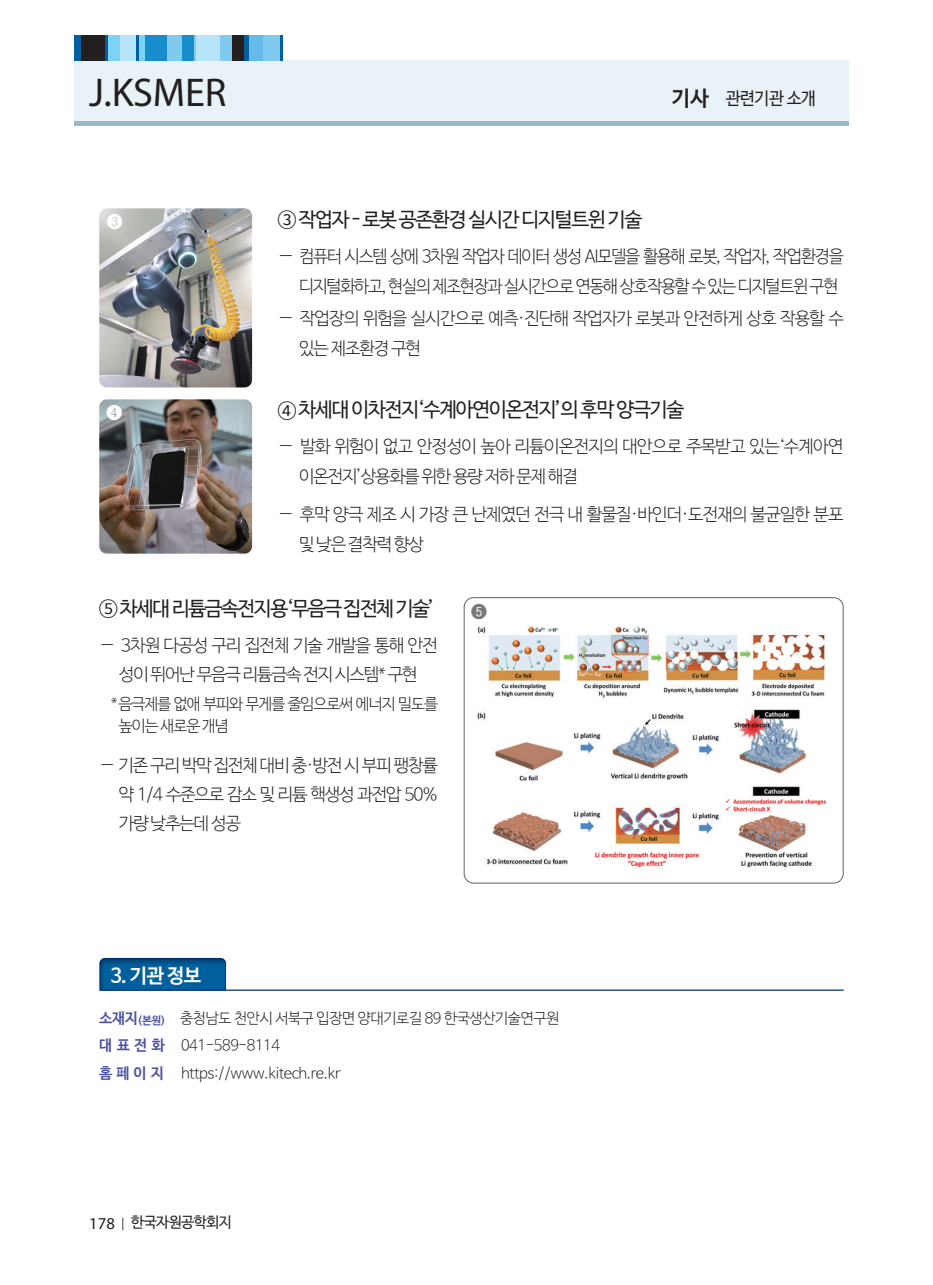
<style>
.page{position:relative;width:933px;height:1285px;background:#fff}
.page>*{position:absolute;margin:0;border:0;box-sizing:border-box;transform-origin:0 0}
.t1{font:40.25px "Myriad Pro";letter-spacing:-.005em;color:#231f20}
.t2{font:20.12px "Nanum Barun Gothic OTF";letter-spacing:-.06em;color:#231f20}
.t3{font:19.6px "Nanum Barun Gothic OTF Bold";color:#fff}
.t4{font:17.85px "Nanum Barun Gothic OTF";color:#fff}
.t5{font:17.85px "Nanum Barun Gothic OTF";color:#76787b}
.t6{font:17.5px/30.1px "Nanum Barun Gothic OTF Light";letter-spacing:-.06em;color:#231f20;scale:1.6 1}
.t7{font:17.5px/30.1px "Nanum Barun Gothic OTF Light";letter-spacing:-.04em;color:#231f20;scale:1.6 1}
.t8{font:17.5px "Nanum Barun Gothic OTF";letter-spacing:-.025em;color:#231f20;scale:.95 1}
.t9{font:15.75px/22.4px "Nanum Barun Gothic OTF Light";letter-spacing:-.06em;color:#231f20}
.t10{font:14.88px/27.1px "Nanum Barun Gothic OTF Light";letter-spacing:-.025em;color:#231f20}
.t11{font:14.88px "Nanum Barun Gothic OTF";letter-spacing:-.035em;color:#231f20}
.s1{font-family:"Nanum Barun Gothic OTF Bold";font-size:21px}
.s2{font-size:21px}
.s3{font-family:"Nanum Barun Gothic OTF Bold";color:#4b52a3}
.s4{font-family:"Nanum Barun Gothic OTF Bold";font-size:10.85px;color:#4b52a3}
.s5{font-family:"Myriad Pro";font-size:16.62px}
.s6{font-family:"Myriad Pro";font-size:12.25px}
</style>
<div class="page">
<div style="left:74px;top:61px;width:774px;height:62px;background:#e8f2f7"></div>
<div style="left:74px;top:121px;width:774px;height:5px;background:#9cb9c7"></div>
<div style="left:74px;top:35px;width:209px;height:26px;background:#005f9d"></div>
<div style="left:219px;top:35px;width:14px;height:26px;background:#80caf0"></div>
<svg style="left:249px;top:35px;width:1px;height:26px"></svg>
<div style="left:81px;top:35px;width:23px;height:26px;background:#231f20"></div>
<div style="left:232px;top:35px;width:12px;height:26px;background:#231f20"></div>
<div style="left:144px;top:35px;width:24px;height:26px;background:#178dce"></div>
<div style="left:180px;top:35px;width:15px;height:26px;background:#178dce"></div>
<div style="left:167px;top:35px;width:15px;height:26px;background:#80caf0"></div>
<div style="left:250px;top:35px;width:14px;height:26px;background:#64bae9"></div>
<div style="left:108px;top:35px;width:12px;height:26px;background:#7cd3f6"></div>
<div style="left:139px;top:35px;width:6px;height:26px;background:#7cd3f6"></div>
<div style="left:263px;top:35px;width:16px;height:26px;background:#80caf0"></div>
<hr style="left:194px;top:35px;width:3px;height:26px;background:#80caf0">
<div style="left:120px;top:35px;width:16px;height:26px;background:#b9e5fa"></div>
<div style="left:197px;top:35px;width:23px;height:26px;background:#b9e5fa"></div>
<img style="left:99px;top:208px;width:153px;height:179px">
<img style="left:99px;top:399px;width:153px;height:155px">
<img style="left:477px;top:626px;width:350px;height:244px">
<div style="left:464px;top:597px;width:379px;height:286px;border:1px solid #636366;border-radius:9px"></div>
<div style="left:98px;top:954px;width:131px;height:37px;background:#231f20;opacity:.35"></div>
<hr style="left:100px;top:989px;width:743px;height:2px;background:#083e89">
<h1 class="t1" style="left:89px;top:68px;width:139px">J.KSMER</h1>
<p class="t8" style="left:671px;top:89px;width:153px"><span class="s1">기사</span> 관련기관 소개</p>
<p class="t4" style="left:107px;top:212px;width:17px">❸</p>
<p class="t4" style="left:107px;top:403px;width:17px">❹</p>
<p class="t2" style="left:278px;top:209px;width:366px"><span class="s2">③</span> 작업자 -로봇 공존환경 실시간 디지털트윈 기술</p>
<p class="t6" style="left:299px;top:242px;width:342px;text-indent:-21px">- 컴퓨터 시스템 상에 3차원 작업자 데이터 생성 AI모델을 활용해 로봇, 작업자, 작업환경을 디지털화하고, 현실의 제조현장과 실시간으로 연동해 상호작용할 수 있는 디지털트윈 구현</p>
<p class="t6" style="left:299px;top:304px;width:342px;text-indent:-21px">- 작업장의 위험을 실시간으로 예측·진단해 작업자가 로봇과 안전하게 상호 작용할 수 있는 제조환경 구현</p>
<p class="t2" style="left:278px;top:399px;width:408px"><span class="s2">④</span> 차세대 이차전지‘수계아연이온전지’의 후막 양극기술</p>
<p class="t7" style="left:299px;top:432px;width:342px;text-indent:-21px">- 발화 위험이 없고 안정성이 높아 리튬이온전지의 대안으로 주목받고 있는‘수계아연 이온전지’상용화를 위한 용량 저하 문제 해결</p>
<p class="t6" style="left:299px;top:500px;width:342px;text-indent:-21px">- 후막 양극 제조 시 가장 큰 난제였던 전극 내 활물질·바인더·도전재의 불균일한 분포 및 낮은 결착력 향상</p>
<p class="t2" style="left:99px;top:598px;width:337px"><span class="s2">⑤</span> 차세대 리튬금속전지용‘무음극 집전체 기술’</p>
<p class="t6" style="left:99px;top:631px;width:213px;line-height:29.4px;text-align:center">- 3차원 다공성 구리 집전체 기술 개발을 통해 안전 성이 뛰어난 무음극 리튬금속 전지 시스템* 구현</p>
<p class="t9" style="left:119px;top:693px;width:320px;text-indent:-8px">* 음극제를 없애 부피와 무게를 줄임으로써 에너지 밀도를 높이는 새로운 개념</p>
<p class="t6" style="left:119px;top:751px;width:201px;line-height:29.4px;text-align:justify;text-indent:-20px">- 기존 구리 박막 집전체 대비 충·방전 시 부피 팽창률 약 1/4 수준으로 감소 및 리튬 핵생성 과전압 50% 가량 낮추는데 성공</p>
<p class="t5" style="left:471px;top:602px;width:17px">❺</p>
<p class="t3" style="left:110px;top:965px;width:92px">3. 기관 정보</p>
<p class="t10" style="left:99px;top:1005px;width:461px"><span class="s3">소재지</span><span class="s4">(본원)</span> 충청남도 천안시 서북구 입장면 양대기로길 89 한국생산기술연구원 <span class="s3">대 표 전 화</span> 041-589-8114<br><span class="s3">홈 페 이 지</span> https://www.kitech.re.kr</p>
<p class="t11" style="left:89px;top:1214px;width:144px"><span class="s5">178</span> <span class="s6">|</span> 한국자원공학회지</p>
</div>
